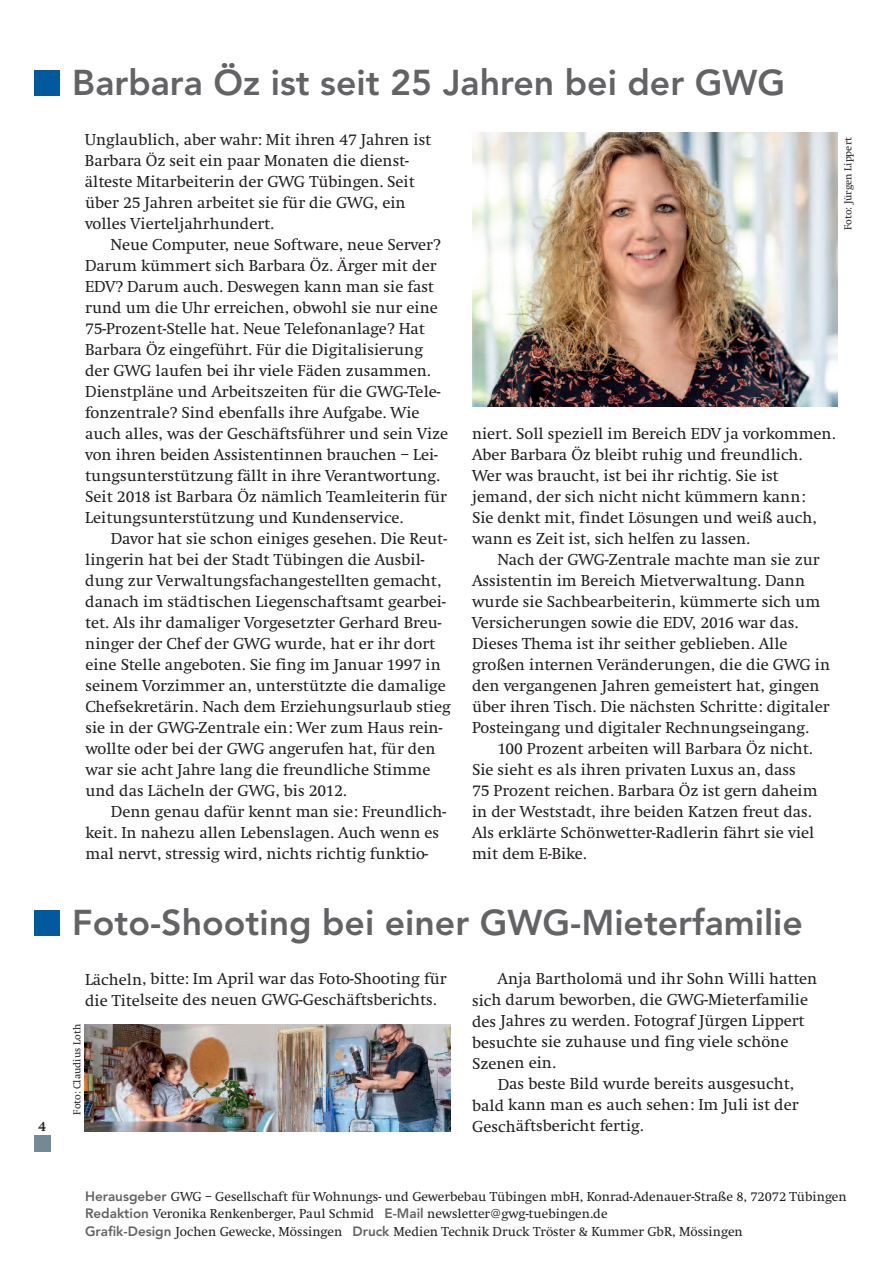
<style>
.page{position:relative;width:893px;height:1263px;background:#fff}
.page>*{position:absolute;margin:0;border:0;box-sizing:border-box;transform-origin:0 0}
.t1{font:800 35.7px "Avenir";color:#636366}
.t2{font:16.5px/21px "Swift EF";color:#231f20}
.t3{font:700 14.1px "Swift";color:#231f20}
.t4{font:13.5px/17.5px "Swift EF";color:#231f20}
.t5{font:10.5px "Swift EF";color:#231f20}
.s1{font-family:"Avenir";font-weight:800;color:#636366}
</style>
<div class="page">
<div style="left:34px;top:70px;width:25px;height:26px;background:#015a9d"></div>
<div style="left:34px;top:910px;width:25px;height:25px;background:#015a9d"></div>
<div style="left:34px;top:1135px;width:17px;height:17px;background:#738a95"></div>
<img style="left:472px;top:132px;width:366px;height:275px">
<img style="left:85px;top:1024px;width:366px;height:107px">
<p class="t3" style="left:39px;top:1118px;width:9px">4</p>
<h1 class="t1" style="left:72px;top:68px;width:714px">Barbara Öz ist seit 25 Jahren bei der GWG</h1>
<p class="t2" style="left:85px;top:129px;width:348px">Unglaublich, aber wahr: Mit ihren 47 Jahren ist Barbara Öz seit ein paar Monaten die dienst&shy;älteste Mitarbeiterin der GWG Tübingen. Seit über 25 Jahren arbeitet sie für die GWG, ein volles Vierteljahrhundert.</p>
<p class="t2" style="left:85px;top:234px;width:365px;text-indent:25px">Neue Computer, neue Software, neue Server?<br>Darum kümmert sich Barbara Öz. Ärger mit der EDV? Darum auch. Deswegen kann man sie fast rund um die Uhr erreichen, obwohl sie nur eine 75-Prozent-Stelle hat. Neue Telefonanlage? Hat Barbara Öz eingeführt. Für die Digitalisierung der GWG laufen bei ihr viele Fäden zusammen.<br>Dienstpläne und Arbeitszeiten für die GWG-Tele&shy;fonzentrale? Sind ebenfalls ihre Aufgabe. Wie auch alles, was der Geschäftsführer und sein Vize von ihren beiden Assistentinnen brauchen – Lei&shy;tungsunterstützung fällt in ihre Verantwortung.<br>Seit 2018 ist Barbara Öz nämlich Teamleiterin für Leitungsunterstützung und Kundenservice.</p>
<p class="t2" style="left:85px;top:528px;width:367px;text-indent:25px">Davor hat sie schon einiges gesehen. Die Reut&shy;lingerin hat bei der Stadt Tübingen die Ausbil&shy;dung zur Verwaltungsfachangestellten gemacht, danach im städtischen Liegenschaftsamt gearbei&shy;tet. Als ihr damaliger Vorgesetzter Gerhard Breu&shy;ninger der Chef der GWG wurde, hat er ihr dort eine Stelle angeboten. Sie fing im Januar 1997 in seinem Vorzimmer an, unterstützte die damalige Chefsekretärin. Nach dem Erziehungsurlaub stieg sie in der GWG-Zentrale ein: Wer zum Haus rein&shy;wollte oder bei der GWG angerufen hat, für den war sie acht Jahre lang die freundliche Stimme und das Lächeln der GWG, bis 2012.</p>
<p class="t2" style="left:85px;top:801px;width:362px;text-indent:25px">Denn genau dafür kennt man sie: Freundlich&shy;keit. In nahezu allen Lebenslagen. Auch wenn es mal nervt, stressig wird, nichts richtig funktio-</p>
<p class="t5" style="left:842px;top:230px;width:94px;rotate:-90deg">Foto: Jürgen Lippert</p>
<p class="t2" style="left:472px;top:423px;width:365px">niert. Soll speziell im Bereich EDV ja vorkommen.<br>Aber Barbara Öz bleibt ruhig und freundlich.<br>Wer was braucht, ist bei ihr richtig. Sie ist jemand, der sich nicht nicht kümmern kann:<br>Sie denkt mit, findet Lösungen und weiß auch, wann es Zeit ist, sich helfen zu lassen.</p>
<p class="t2" style="left:472px;top:549px;width:360px;text-indent:26px">Nach der GWG-Zentrale machte man sie zur Assistentin im Bereich Mietverwaltung. Dann wurde sie Sachbearbeiterin, kümmerte sich um Versicherungen sowie die EDV, 2016 war das.<br>Dieses Thema ist ihr seither geblieben. Alle großen internen Veränderungen, die die GWG in den vergangenen Jahren gemeistert hat, gingen über ihren Tisch. Die nächsten Schritte: digitaler Posteingang und digitaler Rechnungseingang.</p>
<p class="t2" style="left:472px;top:738px;width:347px;text-indent:26px">100 Prozent arbeiten will Barbara Öz nicht.<br>Sie sieht es als ihren privaten Luxus an, dass<br>75 Prozent reichen. Barbara Öz ist gern daheim in der Weststadt, ihre beiden Katzen freut das.<br>Als erklärte Schönwetter-Radlerin fährt sie viel mit dem E-Bike.</p>
<h1 class="t1" style="left:72px;top:908px;width:732px">Foto-Shooting bei einer GWG-Mieterfamilie</h1>
<p class="t2" style="left:85px;top:968px;width:363px">Lächeln, bitte: Im April war das Foto-Shooting für die Titelseite des neuen GWG-Geschäftsberichts.</p>
<p class="t2" style="left:472px;top:968px;width:347px;text-indent:25px">Anja Bartholomä und ihr Sohn Willi hatten sich darum beworben, die GWG-Mieterfamilie des Jahres zu werden. Fotograf Jürgen Lippert besuchte sie zuhause und fing viele schöne Szenen ein.</p>
<p class="t2" style="left:472px;top:1073px;width:328px;text-indent:25px">Das beste Bild wurde bereits ausgesucht, bald kann man es auch sehen: Im Juli ist der<br>Geschäftsbericht fertig.</p>
<p class="t5" style="left:71px;top:1114px;width:92px;rotate:-90deg">Foto: Claudius Loth</p>
<p class="t4" style="left:85px;top:1187px;width:763px"><span class="s1">Herausgeber</span> GWG – Gesellschaft für Wohnungs- und Gewerbebau Tübingen mbH, Konrad-Adenauer-Straße 8, 72072 Tübingen<br><span class="s1">Redaktion</span> Veronika Renkenberger, Paul Schmid <span class="s1">E-Mail</span> newsletter@gwg-tuebingen.de<br><span class="s1">Grafik-Design</span> Jochen Gewecke, Mössingen <span class="s1">Druck</span> Medien Technik Druck Tröster &amp; Kummer GbR, Mössingen</p>
</div>
